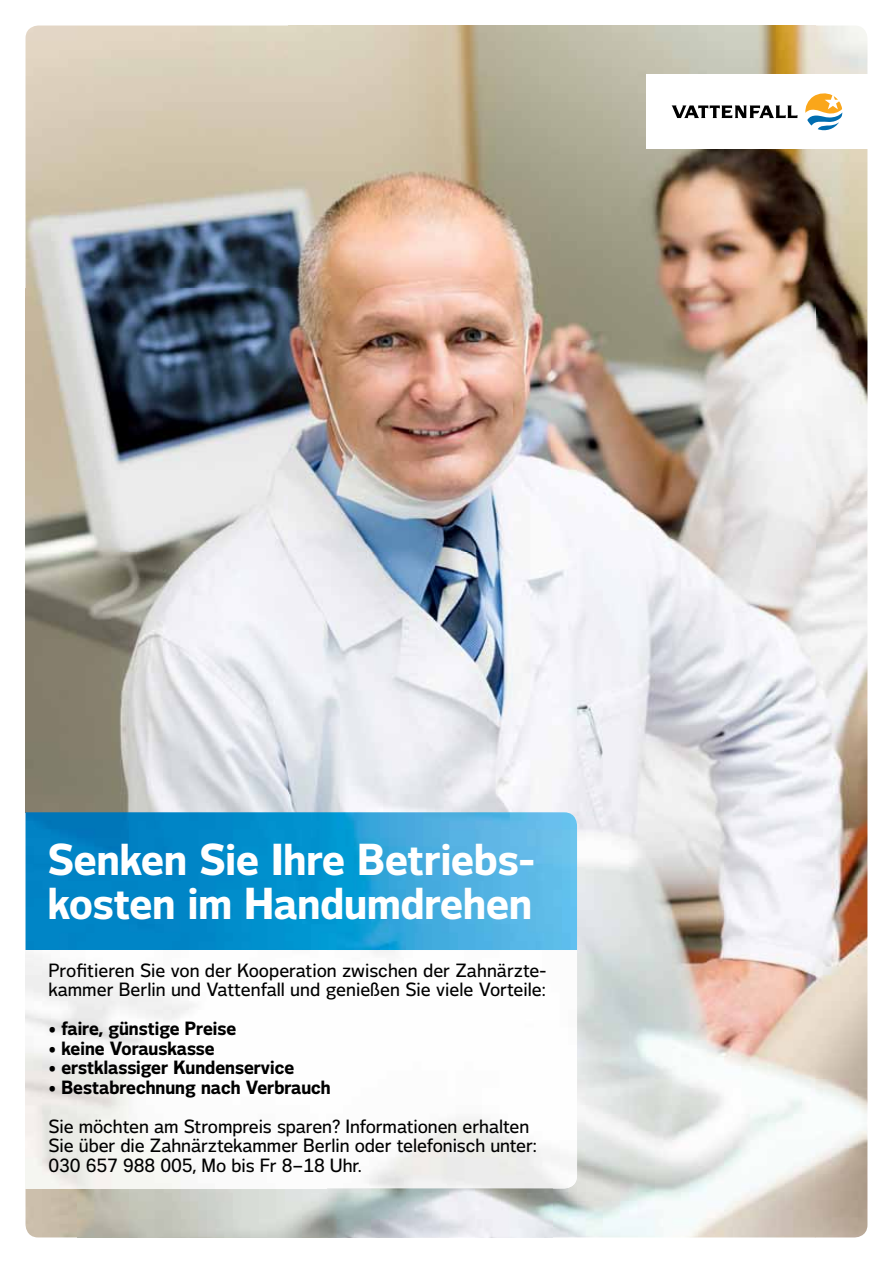
<style>
.page{position:relative;width:893px;height:1263px;background:#fff}
.page>*{position:absolute;margin:0;border:0;box-sizing:border-box;transform-origin:0 0}
.t1{font:800 42px/44.1px "Vattenfall Voice";color:#fff}
.t2{font:500 18px/19.5px "Vattenfall Voice";letter-spacing:-.005em;color:#000}
.t3{font:800 18px "Vattenfall Voice";color:#000}
.s1{font-weight:800}
</style>
<div class="page">
<img style="left:26px;top:26px;width:789px;height:526px">
<img style="left:815px;top:26px;width:52px;height:1211px">
<img style="left:26px;top:552px;width:526px;height:260px">
<img style="left:552px;top:552px;width:263px;height:264px">
<img style="left:577px;top:816px;width:238px;height:263px">
<img style="left:26px;top:812px;width:551px;height:376px">
<div style="left:646px;top:75px;width:221px;height:74px;background:#fff"></div>
<svg style="left:805px;top:93px;width:37px;height:38px"></svg>
<svg style="left:671px;top:105px;width:126px;height:13px"></svg>
<p class="t1" style="left:48px;top:838px;width:489px">Senken Sie Ihre Betriebs&shy;kosten im Handumdrehen</p>
<p class="t2" style="left:48px;top:961px;width:500px">Profitieren Sie von der Kooperation zwischen der Zahnärzte&shy;kammer Berlin und Vattenfall und genießen Sie viele Vorteile:</p>
<p class="t3" style="left:48px;top:1018px;width:189px">• faire, günstige Preise</p>
<p class="t3" style="left:48px;top:1038px;width:168px">• keine Vorauskasse</p>
<p class="t3" style="left:48px;top:1057px;width:247px">• erstklassiger Kundenservice</p>
<p class="t2" style="left:48px;top:1068px;width:482px;line-height:39px"><span class="s1">• Bestabrechnung nach Verbrauch<br></span>Sie möchten am Strompreis sparen? Informationen erhalten</p>
<p class="t2" style="left:48px;top:1136px;width:490px">Sie über die Zahnärztekammer Berlin oder telefonisch unter:<br>030 657 988 005, Mo bis Fr 8–18 Uhr.</p>
</div>
